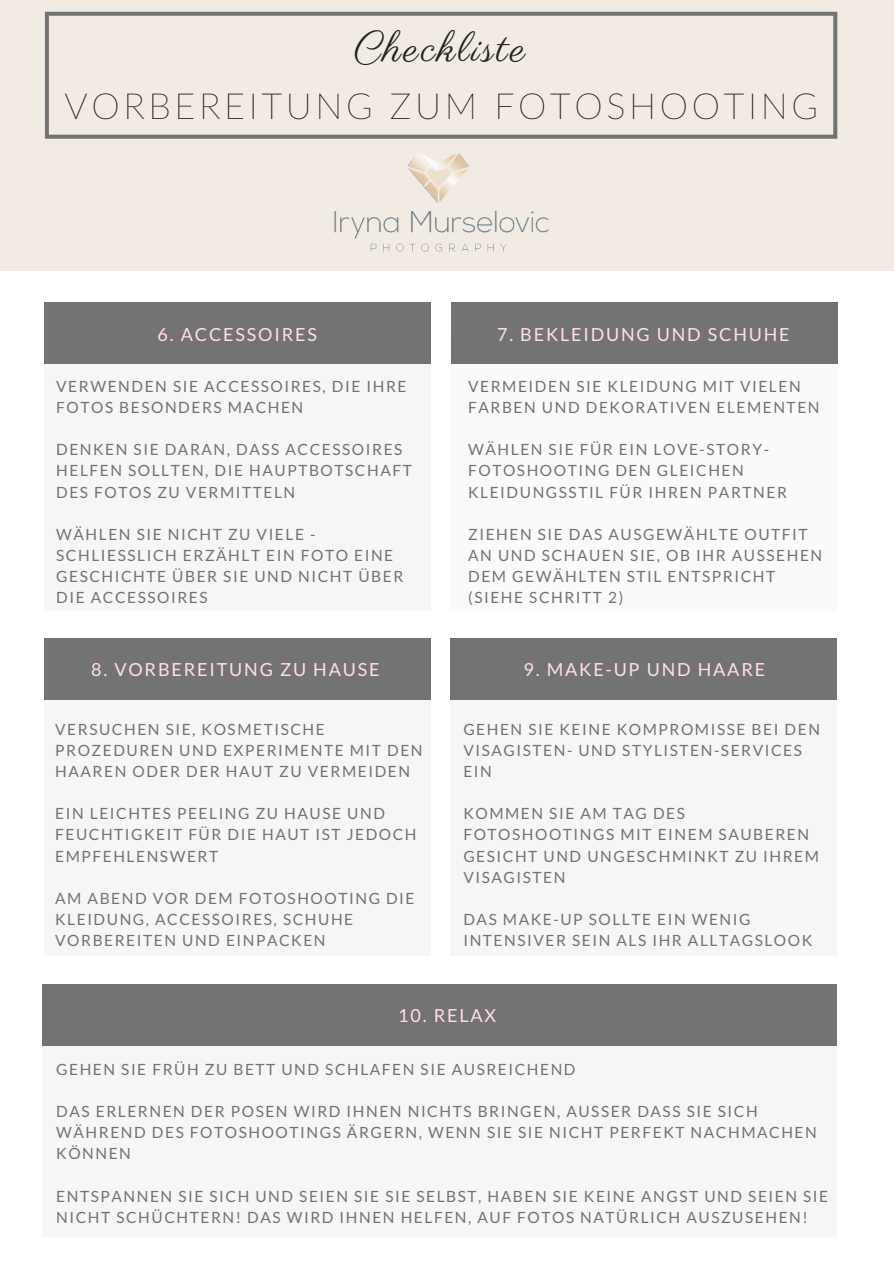
<style>
.page{position:relative;width:894px;height:1264px;background:#fff}
.page>*{position:absolute;margin:0;border:0;box-sizing:border-box;transform-origin:0 0}
.t1{font:42px "Parisienne";letter-spacing:.06em;color:#222}
.t2{font:100 36px "Lato";letter-spacing:.1em;color:#222}
.t3{font:18px "Lato";letter-spacing:.1em;color:#ffdfe4}
.t4{font:15.45px/21.1px "Lato";letter-spacing:.1em;color:#737373}
</style>
<div class="page">
<div style="left:0;top:0;width:893px;height:270px;background:#f1ebe4"></div>
<svg style="left:45px;top:12px;width:792px;height:127px"></svg>
<div style="left:44px;top:338px;width:386px;height:273px;background:#f6f6f6"></div>
<div style="left:44px;top:302px;width:386px;height:62px;background:#737373"></div>
<div style="left:451px;top:302px;width:386px;height:62px;background:#737373"></div>
<div style="left:42px;top:994px;width:794px;height:242px;background:#f6f6f6"></div>
<div style="left:42px;top:984px;width:794px;height:62px;background:#737373"></div>
<div style="left:44px;top:686px;width:386px;height:269px;background:#f6f6f6"></div>
<div style="left:450px;top:686px;width:386px;height:269px;background:#f6f6f6"></div>
<div style="left:44px;top:638px;width:386px;height:62px;background:#737373"></div>
<div style="left:450px;top:638px;width:386px;height:62px;background:#737373"></div>
<img style="left:334px;top:152px;width:215px;height:100px">
<p class="t1" style="left:354px;top:23px;width:173px">Checkliste</p>
<p class="t2" style="left:65px;top:90px;width:754px">VORBEREITUNG ZUM FOTOSHOOTING</p>
<p class="t3" style="left:158px;top:323px;width:161px">6. ACCESSOIRES</p>
<p class="t3" style="left:497px;top:323px;width:294px">7. BEKLEIDUNG UND SCHUHE</p>
<p class="t4" style="left:56px;top:375px;width:352px">VERWENDEN SIE ACCESSOIRES, DIE IHRE<br>FOTOS BESONDERS MACHEN</p>
<p class="t4" style="left:56px;top:439px;width:357px">DENKEN SIE DARAN, DASS ACCESSOIRES<br>HELFEN SOLLTEN, DIE HAUPTBOTSCHAFT<br>DES FOTOS ZU VERMITTELN</p>
<p class="t4" style="left:56px;top:523px;width:348px">WÄHLEN SIE NICHT ZU VIELE -<br>SCHLIESSLICH ERZÄHLT EIN FOTO EINE<br>GESCHICHTE ÜBER SIE UND NICHT ÜBER<br>DIE ACCESSOIRES</p>
<p class="t4" style="left:468px;top:375px;width:353px">VERMEIDEN SIE KLEIDUNG MIT VIELEN<br>FARBEN UND DEKORATIVEN ELEMENTEN</p>
<p class="t4" style="left:468px;top:439px;width:320px">WÄHLEN SIE FÜR EIN LOVE-STORY-<br>FOTOSHOOTING DEN GLEICHEN<br>KLEIDUNGSSTIL FÜR IHREN PARTNER</p>
<p class="t4" style="left:468px;top:523px;width:355px">ZIEHEN SIE DAS AUSGEWÄHLTE OUTFIT<br>AN UND SCHAUEN SIE, OB IHR AUSSEHEN<br>DEM GEWÄHLTEN STIL ENTSPRICHT (SIEHE SCHRITT 2)</p>
<p class="t3" style="left:91px;top:658px;width:290px">8. VORBEREITUNG ZU HAUSE</p>
<p class="t3" style="left:523px;top:658px;width:243px">9. MAKE-UP UND HAARE</p>
<p class="t4" style="left:55px;top:718px;width:369px">VERSUCHEN SIE, KOSMETISCHE<br>PROZEDUREN UND EXPERIMENTE MIT DEN<br>HAAREN ODER DER HAUT ZU VERMEIDEN</p>
<p class="t4" style="left:55px;top:802px;width:363px">EIN LEICHTES PEELING ZU HAUSE UND<br>FEUCHTIGKEIT FÜR DIE HAUT IST JEDOCH<br>EMPFEHLENSWERT</p>
<p class="t4" style="left:55px;top:887px;width:361px">AM ABEND VOR DEM FOTOSHOOTING DIE<br>KLEIDUNG, ACCESSOIRES, SCHUHE<br>VORBEREITEN UND EINPACKEN</p>
<p class="t4" style="left:463px;top:718px;width:358px">GEHEN SIE KEINE KOMPROMISSE BEI DEN<br>VISAGISTEN- UND STYLISTEN-SERVICES<br>EIN</p>
<p class="t4" style="left:463px;top:802px;width:357px">KOMMEN SIE AM TAG DES<br>FOTOSHOOTINGS MIT EINEM SAUBEREN<br>GESICHT UND UNGESCHMINKT ZU IHREM<br>VISAGISTEN</p>
<p class="t4" style="left:463px;top:908px;width:350px">DAS MAKE-UP SOLLTE EIN WENIG<br>INTENSIVER SEIN ALS IHR ALLTAGSLOOK</p>
<p class="t3" style="left:398px;top:1004px;width:99px">10. RELAX</p>
<p class="t4" style="left:56px;top:1058px;width:520px">GEHEN SIE FRÜH ZU BETT UND SCHLAFEN SIE AUSREICHEND</p>
<p class="t4" style="left:56px;top:1100px;width:761px">DAS ERLERNEN DER POSEN WIRD IHNEN NICHTS BRINGEN, AUSSER DASS SIE SICH<br>WÄHREND DES FOTOSHOOTINGS ÄRGERN, WENN SIE SIE NICHT PERFEKT NACHMACHEN<br>KÖNNEN</p>
<p class="t4" style="left:56px;top:1185px;width:773px">ENTSPANNEN SIE SICH UND SEIEN SIE SIE SELBST, HABEN SIE KEINE ANGST UND SEIEN SIE<br>NICHT SCHÜCHTERN! DAS WIRD IHNEN HELFEN, AUF FOTOS NATÜRLICH AUSZUSEHEN!</p>
</div>
